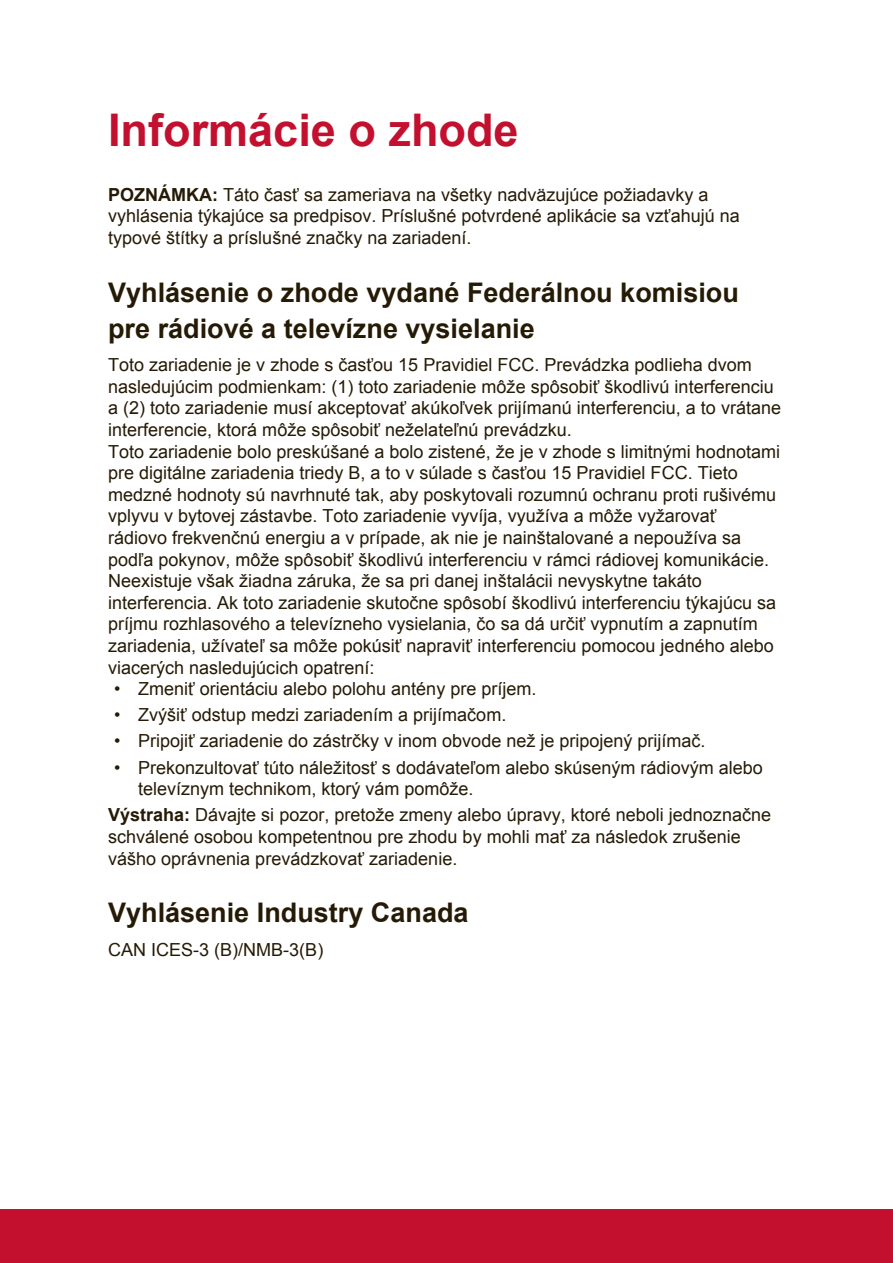
<style>
.page{position:relative;width:893px;height:1263px;background:#fff}
.page>*{position:absolute;margin:0;border:0;box-sizing:border-box;transform-origin:0 0}
.t1{font:700 45px "Arial";color:#c3102f}
.t2{font:700 27px/35.8px "Arial";color:#251a05}
.t3{font:18px/21.6px "Arial";color:#251a05}
.s1{font-weight:700}
</style>
<div class="page">
<div style="left:0;top:1210px;width:892px;height:53px;background:#c3102f"></div>
<h1 class="t1" style="left:108px;top:100px;width:412px">Informácie o zhode</h1>
<p class="t3" style="left:108px;top:184px;width:633px"><span class="s1">POZNÁMKA:</span> Táto časť sa zameriava na všetky nadväzujúce požiadavky a vyhlásenia týkajúce sa predpisov. Príslušné potvrdené aplikácie sa vzťahujú na typové štítky a príslušné značky na zariadení.</p>
<h2 class="t2" style="left:108px;top:275px;width:632px">Vyhlásenie o zhode vydané Federálnou komisiou pre rádiové a televízne vysielanie</h2>
<p class="t3" style="left:108px;top:354px;width:674px">Toto zariadenie je v zhode s časťou 15 Pravidiel FCC. Prevádzka podlieha dvom nasledujúcim podmienkam: (1) toto zariadenie môže spôsobiť škodlivú interferenciu a (2) toto zariadenie musí akceptovať akúkoľvek prijímanú interferenciu, a to vrátane interferencie, ktorá môže spôsobiť neželateľnú prevádzku.<br>Toto zariadenie bolo preskúšané a bolo zistené, že je v zhode s limitnými hodnotami pre digitálne zariadenia triedy B, a to v súlade s časťou 15 Pravidiel FCC. Tieto medzné hodnoty sú navrhnuté tak, aby poskytovali rozumnú ochranu proti rušivému vplyvu v bytovej zástavbe. Toto zariadenie vyvíja, využíva a môže vyžarovať<br>rádiovo frekvenčnú energiu a v prípade, ak nie je nainštalované a nepoužíva sa podľa pokynov, môže spôsobiť škodlivú interferenciu v rámci rádiovej komunikácie.<br>Neexistuje však žiadna záruka, že sa pri danej inštalácii nevyskytne takáto interferencia. Ak toto zariadenie skutočne spôsobí škodlivú interferenciu týkajúcu sa príjmu rozhlasového a televízneho vysielania, čo sa dá určiť vypnutím a zapnutím zariadenia, užívateľ sa môže pokúsiť napraviť interferenciu pomocou jedného alebo viacerých nasledujúcich opatrení:</p>
<p class="t3" style="left:114px;top:678px;width:423px">• Zmeniť orientáciu alebo polohu antény pre príjem.</p>
<p class="t3" style="left:114px;top:704px;width:393px">• Zvýšiť odstup medzi zariadením a prijímačom.</p>
<p class="t3" style="left:114px;top:730px;width:592px">• Pripojiť zariadenie do zástrčky v inom obvode než je pripojený prijímač.</p>
<p class="t3" style="left:138px;top:756px;width:626px;text-indent:-24px">• Prekonzultovať túto náležitosť s dodávateľom alebo skúseným rádiovým alebo televíznym technikom, ktorý vám pomôže.</p>
<p class="t3" style="left:108px;top:804px;width:664px"><span class="s1">Výstraha:</span> Dávajte si pozor, pretože zmeny alebo úpravy, ktoré neboli jednoznačne schválené osobou kompetentnou pre zhodu by mohli mať za následok zrušenie vášho oprávnenia prevádzkovať zariadenie.</p>
<h2 class="t2" style="left:108px;top:895px;width:362px">Vyhlásenie Industry Canada</h2>
<p class="t3" style="left:108px;top:938px;width:217px">CAN ICES-3 (B)/NMB-3(B)</p>
</div>
